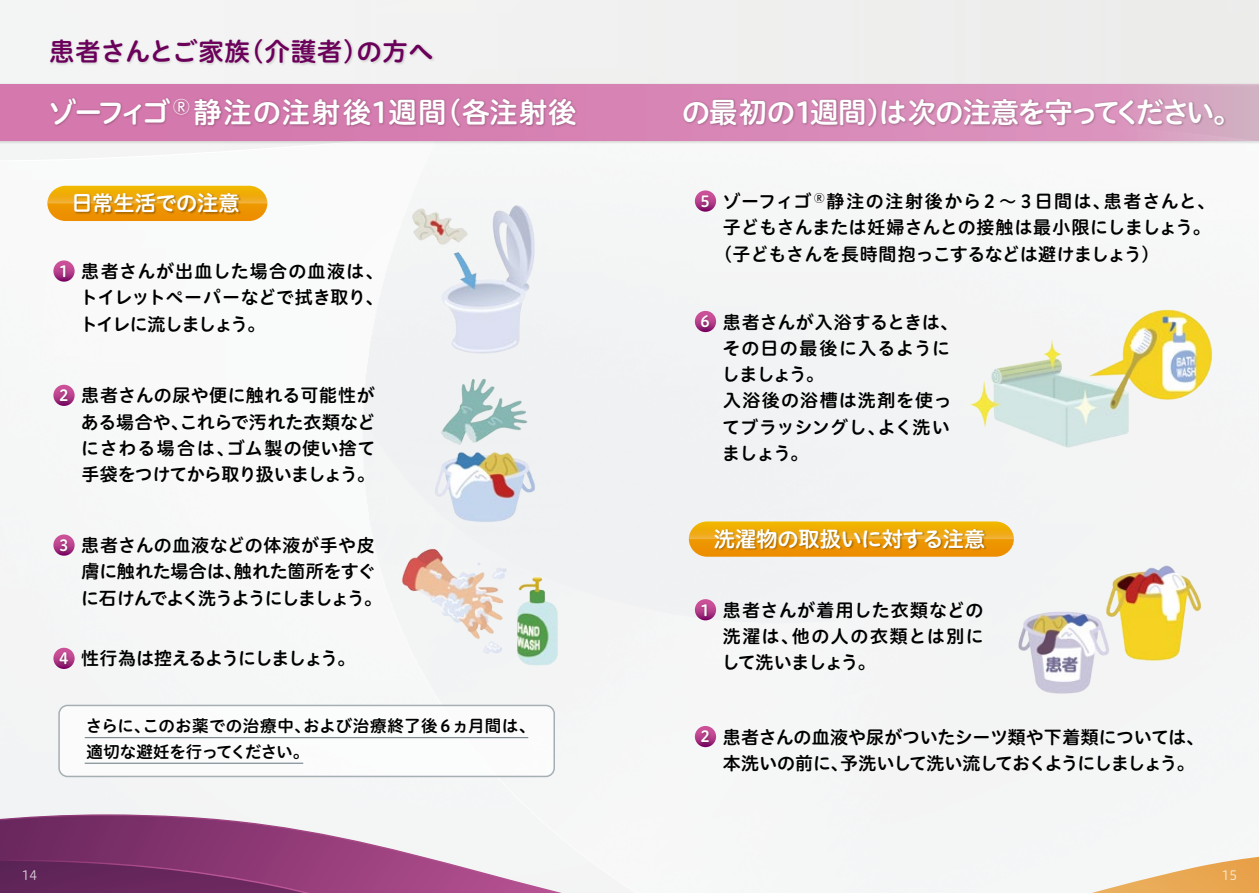
<style>
.page{position:relative;width:1259px;height:893px;background:#fff}
.page>*{position:absolute;margin:0;border:0;box-sizing:border-box;transform-origin:0 0}
.t1{font:28.5px "Hiragino UD Sans R Std N W6";letter-spacing:-.06em;color:#fff}
.t2{font:28.5px "Hiragino UD Sans R Std N W6";letter-spacing:.025em;color:#fff}
.t3{font:25.5px "Hiragino UD Sans R Std N W6";letter-spacing:.015em;color:#6b005a}
.t4{font:21.3px "Hiragino UD Sans R Std N W6";letter-spacing:-.015em;color:#fff}
.t5{font:18px/26.2px "Hiragino UD Sans R Std N W6";letter-spacing:-.005em;color:#000;text-align:justify}
.t6{font:18px/26.2px "Hiragino UD Sans R Std N W6";letter-spacing:.03em;color:#000}
.t7{font:18px "Hiragino UD Sans R Std N W6";letter-spacing:.05em;color:#000}
.t8{font:18px "Hiragino UD Sans R Std N W6";letter-spacing:-.075em;color:#000}
.t9{font:16.5px/26.2px "Hiragino UD Sans R Std N W6";color:#000}
.t10{font:15.3px "Hiragino UD Sans R Std N W6";color:#fff}
.t11{font:12.75px "Hiragino UD Sans R Std N W3";color:#fff}
.s1{font-size:15.3px;color:#fff}
</style>
<div class="page">
<div style="left:0;top:185px;width:1259px;height:708px;background:#f4f5f6"></div>
<svg style="left:615px;top:850px;width:20px;height:43px"></svg>
<svg style="left:0;top:814px;width:615px;height:79px"></svg>
<svg style="left:0;top:859px;width:358px;height:34px;background:#782f67"></svg>
<svg style="left:1047px;top:855px;width:212px;height:38px"></svg>
<div style="left:0;top:0;width:1259px;height:82px;background:#eff0ef"></div>
<div style="left:0;top:145px;width:299px;height:15px;background:#f3f4f4"></div>
<svg style="left:47px;top:186px;width:220px;height:35px;background:#f0af1e"></svg>
<img style="left:72px;top:191px;width:171px;height:29px">
<svg style="left:689px;top:521px;width:325px;height:36px;background:#efb423"></svg>
<img style="left:713px;top:527px;width:276px;height:29px">
<img style="left:389px;top:191px;width:167px;height:177px">
<img style="left:422px;top:366px;width:128px;height:160px">
<img style="left:382px;top:526px;width:199px;height:166px">
<img style="left:966px;top:296px;width:261px;height:162px">
<img style="left:992px;top:547px;width:231px;height:160px">
<svg style="left:0;top:85px;width:1259px;height:56px;background:#d685b4"></svg>
<svg style="left:53px;top:260px;width:22px;height:22px"></svg>
<img style="left:56px;top:261px;width:16px;height:25px">
<svg style="left:53px;top:385px;width:22px;height:21px"></svg>
<img style="left:56px;top:385px;width:16px;height:25px">
<svg style="left:53px;top:534px;width:22px;height:22px"></svg>
<img style="left:56px;top:535px;width:16px;height:25px">
<svg style="left:53px;top:648px;width:22px;height:21px"></svg>
<img style="left:56px;top:648px;width:16px;height:25px">
<svg style="left:695px;top:190px;width:21px;height:22px"></svg>
<img style="left:697px;top:191px;width:16px;height:25px">
<svg style="left:695px;top:311px;width:21px;height:21px"></svg>
<img style="left:697px;top:312px;width:16px;height:24px">
<svg style="left:695px;top:599px;width:21px;height:21px"></svg>
<img style="left:697px;top:600px;width:16px;height:24px">
<svg style="left:695px;top:726px;width:21px;height:21px"></svg>
<img style="left:697px;top:727px;width:16px;height:24px">
<div style="left:59px;top:705px;width:495px;height:71px;background:#fff;border-radius:9px"></div>
<div style="left:58px;top:705px;width:497px;height:72px;border:2px solid #a6afb4;border-radius:9px"></div>
<hr style="left:85px;top:737px;width:443px;height:1px;background:#67767f">
<hr style="left:85px;top:763px;width:218px;height:1px;background:#67767f">
<img style="left:46px;top:36px;width:391px;height:36px">
<img style="left:47px;top:86px;width:1205px;height:50px">
<h2 class="t3" style="left:49px;top:32px;width:386px">患者さんとご家族（介護者）の方へ</h2>
<h1 class="t2" style="left:48px;top:91px;width:530px">ゾーフィゴ<sup>Ⓡ</sup> 静注の注射後１週間（各注射後</h1>
<h1 class="t1" style="left:682px;top:91px;width:561px">の最初の１週間）は次の注意を守ってください。</h1>
<p class="t4" style="left:72px;top:187px;width:170px">日常生活での注意</p>
<p class="t10" style="left:59px;top:259px;width:11px">1</p>
<p class="t5" style="left:80px;top:257px;width:305px">患者さんが出血した場合の血液は、トイレットペーパーなどで拭き取り、トイレに流しましょう。</p>
<p class="t10" style="left:59px;top:384px;width:11px">2</p>
<p class="t5" style="left:81px;top:381px;width:296px">患者さんの尿や便に触れる可能性がある場合や、これらで汚れた衣類などにさわる場合は、ゴム製の使い捨て手袋をつけてから取り扱いましょう。</p>
<p class="t10" style="left:59px;top:533px;width:11px">3</p>
<p class="t5" style="left:81px;top:531px;width:302px;text-align:left">患者さんの血液などの体液が手や皮膚に触れた場合は、触れた箇所をすぐに石けんでよく洗うようにしましょう。</p>
<p class="t8" style="left:59px;top:645px;width:298px"><span class="s1">4</span> 性行為は控えるようにしましょう。</p>
<p class="t9" style="left:86px;top:711px;width:451px">さらに、このお薬での治療中、および治療終了後６ヵ月間は、適切な避妊を行ってください。</p>
<p class="t10" style="left:700px;top:189px;width:11px">5</p>
<p class="t7" style="left:722px;top:188px;width:494px">ゾーフィゴ <sup>Ⓡ</sup> 静注の注射後から２～３日間は、患者さんと、</p>
<p class="t5" style="left:723px;top:214px;width:489px">子どもさんまたは妊婦さんとの接触は最小限にしましょう。</p>
<p class="t5" style="left:714px;top:240px;width:447px">（子どもさんを長時間抱っこするなどは避けましょう）</p>
<p class="t10" style="left:700px;top:310px;width:11px">6</p>
<p class="t6" style="left:722px;top:308px;width:238px">患者さんが入浴するときは、その日の最後に入るようにしましょう。<br>入浴後の浴槽は洗剤を使ってブラッシングし、よく洗いましょう。</p>
<p class="t4" style="left:714px;top:522px;width:273px">洗濯物の取扱いに対する注意</p>
<p class="t10" style="left:700px;top:598px;width:11px">1</p>
<p class="t5" style="left:722px;top:596px;width:263px">患者さんが着用した衣類などの洗濯は、他の人の衣類とは別にして洗いましょう。</p>
<p class="t10" style="left:700px;top:725px;width:11px">2</p>
<p class="t5" style="left:723px;top:723px;width:483px">患者さんの血液や尿がついたシーツ類や下着類については、本洗いの前に、予洗いして洗い流しておくようにしましょう。</p>
<p class="t11" style="left:21px;top:865px;width:17px">14</p>
<p class="t11" style="left:1221px;top:865px;width:17px">15</p>
</div>
